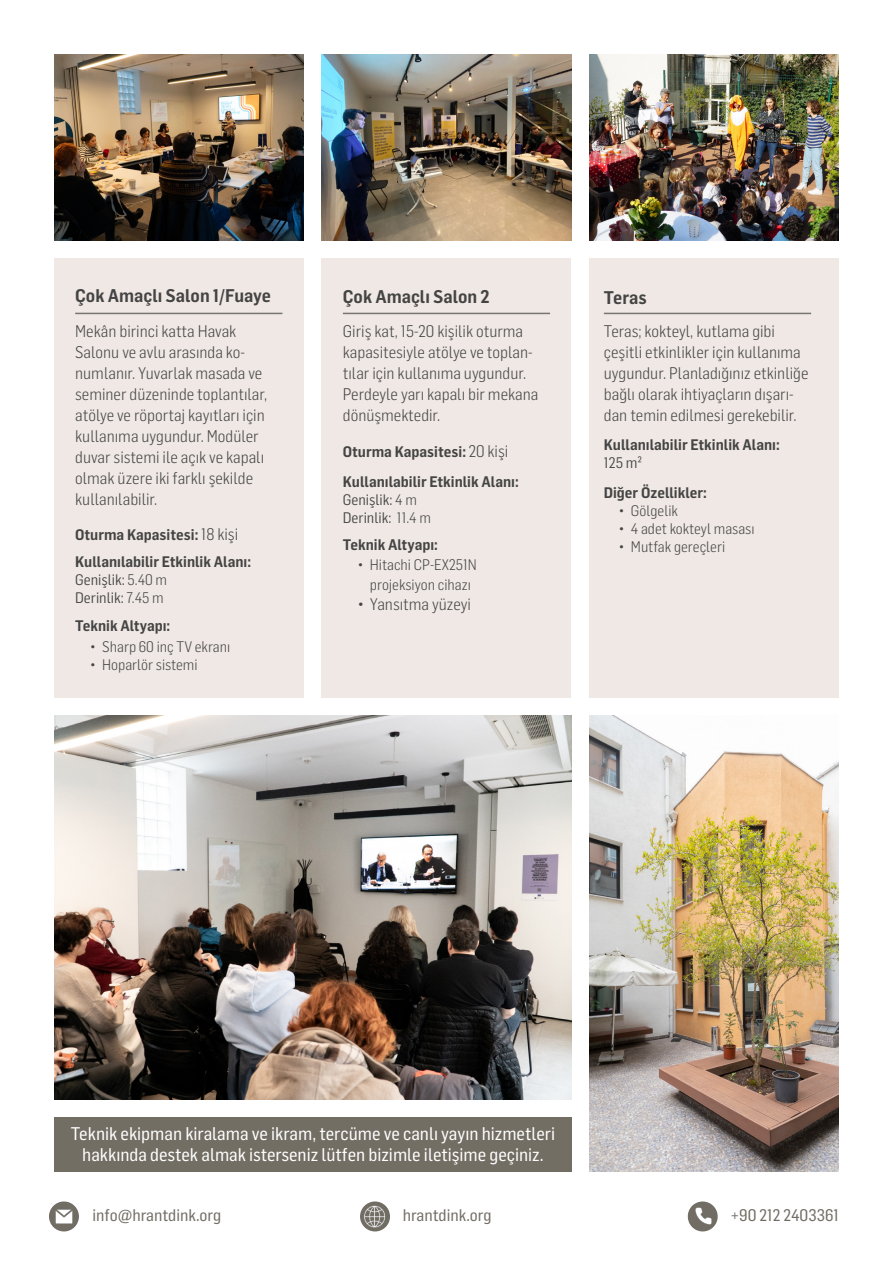
<style>
.page{position:relative;width:893px;height:1263px;background:#fff}
.page>*{position:absolute;margin:0;border:0;box-sizing:border-box;transform-origin:0 0}
.t1{font:18px/21px "Flama Semicondensed Basic";color:#fff;text-align:center}
.t2{font:600 18px "Flama Semicondensed";color:#444}
.t3{font:300 16.5px/21px "Flama Semicondensed";color:#444}
.t4{font:16.5px "Flama Semicondensed Basic";color:#716d64}
.t5{font:600 15px/18px "Flama Semicondensed";color:#444}
.t6{font:300 15px/19.8px "Flama Semicondensed";color:#444;text-align:center}
.t7{font:15px/18px "Flama Semicondensed";color:#444}
.s1{font-weight:300;font-size:16.5px}
.s2{font-weight:300}
.s3{font-weight:400}
</style>
<div class="page">
<img style="left:49px;top:1201px;width:30px;height:30px;border-radius:15px">
<img style="left:360px;top:1201px;width:30px;height:30px;border-radius:15px">
<img style="left:688px;top:1201px;width:30px;height:30px;border-radius:15px">
<div style="left:54px;top:258px;width:250px;height:439px;background:#efe8e4"></div>
<div style="left:589px;top:258px;width:250px;height:439px;background:#efe8e4"></div>
<div style="left:322px;top:258px;width:249px;height:439px;background:#efe8e4"></div>
<img style="left:589px;top:715px;width:250px;height:457px">
<div style="left:54px;top:1118px;width:517px;height:54px;background:#736e64"></div>
<img style="left:54px;top:54px;width:250px;height:186px">
<img style="left:322px;top:54px;width:249px;height:186px">
<img style="left:589px;top:54px;width:250px;height:186px">
<img style="left:54px;top:715px;width:517px;height:384px">
<hr style="left:75px;top:313px;width:207px;height:1px;background:#000">
<hr style="left:343px;top:313px;width:207px;height:1px;background:#000">
<hr style="left:604px;top:313px;width:207px;height:1px;background:#000">
<p class="t2" style="left:75px;top:284px;width:197px">Çok Amaçlı Salon 1/Fuaye</p>
<p class="t2" style="left:343px;top:285px;width:148px">Çok Amaçlı Salon 2</p>
<p class="t2" style="left:604px;top:286px;width:44px">Teras</p>
<p class="t3" style="left:75px;top:320px;width:194px">Mekân birinci katta Havak<br>Salonu ve avlu arasında ko&shy;numlanır. Yuvarlak masada ve seminer düzeninde toplantılar, atölye ve röportaj kayıtları için kullanıma uygundur. Modüler duvar sistemi ile açık ve kapalı olmak üzere iki farklı şekilde kullanılabilir.</p>
<p class="t5" style="left:75px;top:525px;width:164px">Oturma Kapasitesi: <span class="s1">18 kişi</span></p>
<p class="t5" style="left:75px;top:552px;width:177px">Kullanılabilir Etkinlik Alanı:</p>
<p class="t7" style="left:75px;top:570px;width:93px">Genişlik: <span class="s2">5.40 m<br></span>Derinlik: <span class="s2">7.45 m</span></p>
<p class="t5" style="left:75px;top:616px;width:97px">Teknik Altyapı:</p>
<p class="t6" style="left:90px;top:636px;width:142px">• Sharp 60 inç TV ekranı</p>
<p class="t6" style="left:90px;top:654px;width:109px">• Hoparlör sistemi</p>
<p class="t3" style="left:343px;top:320px;width:197px">Giriş kat, 15-20 kişilik oturma kapasitesiyle atölye ve toplan&shy;tılar için kullanıma uygundur.<br>Perdeyle yarı kapalı bir mekana dönüşmektedir.</p>
<p class="t5" style="left:343px;top:442px;width:167px">Oturma Kapasitesi: <span class="s1">20 kişi</span></p>
<p class="t5" style="left:343px;top:472px;width:177px">Kullanılabilir Etkinlik Alanı:<br><span class="s3">Genişlik:</span> <span class="s2">4 m</span></p>
<p class="t7" style="left:343px;top:508px;width:90px">Derinlik: <span class="s2">11.4 m</span></p>
<p class="t5" style="left:343px;top:535px;width:97px">Teknik Altyapı:</p>
<p class="t6" style="left:358px;top:554px;width:120px">• Hitachi CP-EX251N projeksiyon cihazı</p>
<p class="t3" style="left:358px;top:593px;width:115px">• Yansıtma yüzeyi</p>
<p class="t3" style="left:604px;top:320px;width:206px">Teras; kokteyl, kutlama gibi çeşitli etkinlikler için kullanıma uygundur. Planladığınız etkinliğe bağlı olarak ihtiyaçların dışarı&shy;dan temin edilmesi gerekebilir.</p>
<p class="t5" style="left:604px;top:435px;width:177px">Kullanılabilir Etkinlik Alanı:<br><span class="s3">125 m²</span></p>
<p class="t5" style="left:604px;top:483px;width:105px">Diğer Özellikler:</p>
<p class="t6" style="left:619px;top:500px;width:61px">• Gölgelik</p>
<p class="t6" style="left:619px;top:518px;width:137px">• 4 adet kokteyl masası</p>
<p class="t6" style="left:619px;top:536px;width:108px">• Mutfak gereçleri</p>
<p class="t1" style="left:71px;top:1122px;width:486px">Teknik ekipman kiralama ve ikram, tercüme ve canlı yayın hizmetleri hakkında destek almak isterseniz lütfen bizimle iletişime geçiniz.</p>
<p class="t4" style="left:92px;top:1204px;width:130px">info@hrantdink.org</p>
<p class="t4" style="left:403px;top:1204px;width:91px">hrantdink.org</p>
<p class="t4" style="left:730px;top:1204px;width:110px">+90 212 2403361</p>
</div>
